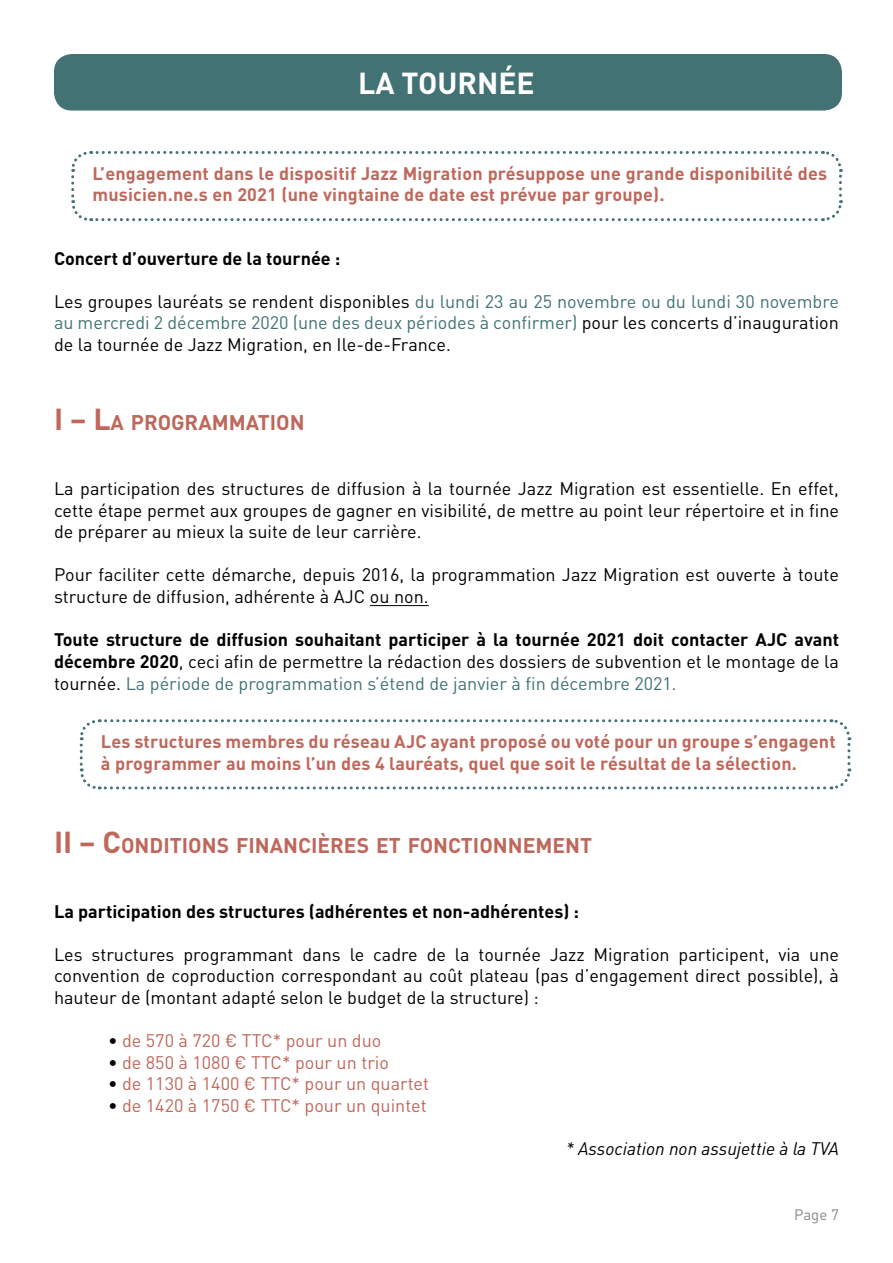
<style>
.page{position:relative;width:893px;height:1263px;background:#fff}
.page>*{position:absolute;margin:0;border:0;box-sizing:border-box;transform-origin:0 0}
.t1{font:700 30px "DINOT";color:#fff}
.t2{font:700 21px "DINOT";color:#bf675b}
.t3{font:18px/21.6px "DINOT";color:#000;text-align:justify}
.t4{font:700 18px/21.6px "DINOT";color:#000;text-align:justify}
.t5{font:700 18px/21.6px "DINOT";letter-spacing:.01em;color:#bf675b}
.t6{font:18px "DINOT";color:#bf675b}
.t7{font:italic 18px "DINOT";color:#000}
.t8{font:15px "DINOT";color:#878787}
.s1{color:#427274}
.s2{font-size:30px}
.s3{font-weight:400}
.s4{font-weight:400;color:#427274}
.s5{color:#000}
</style>
<div class="page">
<div style="left:54px;top:54px;width:788px;height:57px;background:#427274;border-radius:18px"></div>
<svg style="left:71px;top:151px;width:772px;height:71px"></svg>
<hr style="left:370px;top:605px;width:59px;height:1px;background:#000">
<svg style="left:79px;top:719px;width:773px;height:71px"></svg>
<h1 class="t1" style="left:358px;top:63px;width:178px">LA TOURNÉE</h1>
<p class="t5" style="left:92px;top:162px;width:736px">L’engagement dans le dispositif Jazz Migration présuppose une grande disponibilité des musicien.ne.s en 2021 (une vingtaine de date est prévue par groupe).</p>
<p class="t4" style="left:54px;top:247px;width:288px">Concert d’ouverture de la tournée :</p>
<p class="t3" style="left:54px;top:290px;width:786px">Les groupes lauréats se rendent disponibles <span class="s1">du lundi 23 au 25 novembre ou du lundi 30 novembre au mercredi 2 décembre 2020 (une des deux périodes à confirmer)</span> pour les concerts d’inauguration de la tournée de Jazz Migration, en Ile-de-France.</p>
<p class="t2" style="left:54px;top:409px;width:252px"><span class="s2">I – L</span>A PROGRAMMATION</p>
<p class="t3" style="left:54px;top:477px;width:786px">La participation des structures de diffusion à la tournée Jazz Migration est essentielle. En effet, cette étape permet aux groupes de gagner en visibilité, de mettre au point leur répertoire et in fine de préparer au mieux la suite de leur carrière.</p>
<p class="t3" style="left:54px;top:564px;width:786px">Pour faciliter cette démarche, depuis 2016, la programmation Jazz Migration est ouverte à toute structure de diffusion, adhérente à AJC ou non.</p>
<p class="t4" style="left:54px;top:628px;width:786px">Toute structure de diffusion souhaitant participer à la tournée 2021 doit contacter AJC avant décembre 2020<span class="s3">, ceci afin de permettre la rédaction des dossiers de subvention et le montage de la tournée.</span> <span class="s4">La période de programmation s’étend de janvier à fin décembre 2021.</span></p>
<p class="t5" style="left:101px;top:730px;width:736px">Les structures membres du réseau AJC ayant proposé ou voté pour un groupe s’engagent à programmer au moins l’un des 4 lauréats, quel que soit le résultat de la sélection.</p>
<p class="t2" style="left:54px;top:831px;width:540px"><span class="s2">II – C</span>ONDITIONS FINANCIÈRES ET FONCTIONNEMENT</p>
<p class="t4" style="left:54px;top:900px;width:527px">La participation des structures (adhérentes et non-adhérentes) :</p>
<p class="t3" style="left:54px;top:943px;width:786px">Les structures programmant dans le cadre de la tournée Jazz Migration participent, via une convention de coproduction correspondant au coût plateau (pas d’engagement direct possible), à hauteur de (montant adapté selon le budget de la structure) :</p>
<p class="t6" style="left:108px;top:1029px;width:275px"><span class="s5">•</span> de 570 à 720 € TTC* pour un duo</p>
<p class="t6" style="left:108px;top:1051px;width:282px"><span class="s5">•</span> de 850 à 1080 € TTC* pour un trio</p>
<p class="t6" style="left:108px;top:1073px;width:323px"><span class="s5">•</span> de 1130 à 1400 € TTC* pour un quartet</p>
<p class="t6" style="left:108px;top:1094px;width:320px"><span class="s5">•</span> de 1420 à 1750 € TTC* pour un quintet</p>
<p class="t7" style="left:566px;top:1137px;width:275px">* Association non assujettie à la TVA</p>
<p class="t8" style="left:794px;top:1206px;width:46px">Page 7</p>
</div>
